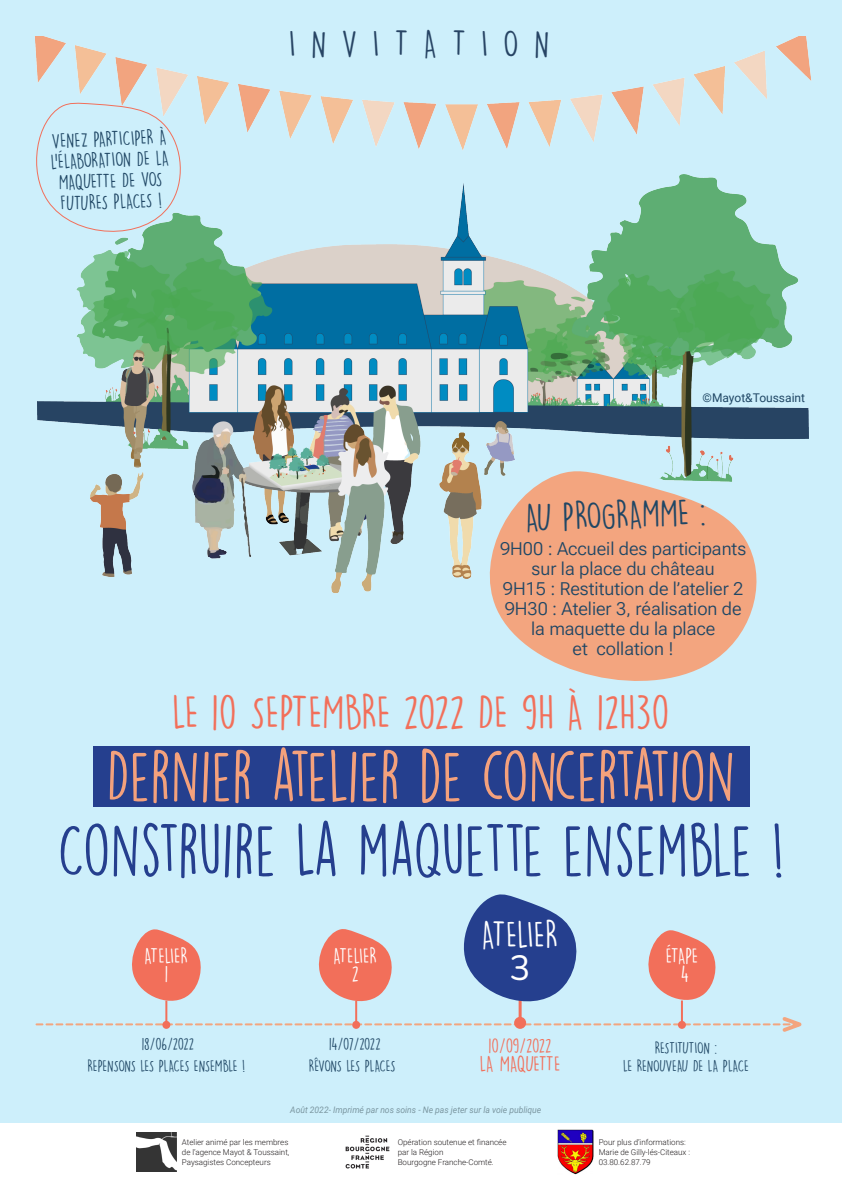
<style>
.page{position:relative;width:842px;height:1191px;background:#fff}
.page>*{position:absolute;margin:0;border:0;box-sizing:border-box;transform-origin:0 0}
.t1{font:67px "DK Lemon Yellow Sun";letter-spacing:-.01em;color:#253f8e;scale:.95 1}
.t2{font:65px "DK Lemon Yellow Sun";color:#f4a17c;scale:.95 1}
.t3{font:43.4px "DK Lemon Yellow Sun";color:#f26f5a}
.t4{font:35px "DK Lemon Yellow Sun";color:#204765}
.t5{font:35px "DK Lemon Yellow Sun";letter-spacing:.43em;color:#274464}
.t6{font:35px "DK Lemon Yellow Sun";color:#fff}
.t7{font:35px "Nunito";color:#fff}
.t8{font:20px/18px "DK Lemon Yellow Sun";letter-spacing:-.01em;color:#fff;text-align:center}
.t9{font:20px "DK Lemon Yellow Sun";letter-spacing:-.04em;color:#f26f5a}
.t10{font:19px/21px "DK Lemon Yellow Sun";color:#204765;text-align:center}
.t11{font:18px/20px "Roboto Flex";color:#204765;text-align:center}
.t12{font:18px "DK Lemon Yellow Sun";letter-spacing:-.03em;color:#f26f5a}
.t13{font:15px "DK Lemon Yellow Sun";letter-spacing:-.03em;color:#204765}
.t14{font:12px "Roboto";color:#204765}
.t15{font:italic 9px "Roboto";color:#566f78;scale:.95 1}
.t16{font:300 8px/9.6px "Roboto";color:#231f20}
</style>
<div class="page">
<div style="left:0;top:0;width:842px;height:1123px;background:#cdeffb"></div>
<img style="left:35px;top:36px;width:777px;height:557px">
<img style="left:345px;top:1135px;width:45px;height:34px">
<img style="left:137px;top:1132px;width:39px;height:39px">
<img style="left:557px;top:1129px;width:36px;height:45px">
<svg style="left:473px;top:469px;width:295px;height:212px;fill:#f3a57f"></svg>
<div style="left:93px;top:745px;width:656px;height:61px;background:#253f8e"></div>
<svg style="left:35px;top:102px;width:152px;height:140px"></svg>
<svg style="left:36px;top:894px;width:766px;height:138px"></svg>
<p class="t10" style="left:50px;top:130px;width:120px;rotate:-2deg">VENEZ PARTICIPER À<br>L’ÉLABORATION DE LA<br>MAQUETTE DE VOS<br>FUTURES PLACES !</p>
<p class="t5" style="left:289px;top:22px;width:262px">INVITATION</p>
<p class="t14" style="left:703px;top:389px;width:104px">©Mayot&amp;Toussaint</p>
<p class="t4" style="left:525px;top:497px;width:182px;rotate:-2deg">AU PROGRAMME :</p>
<p class="t11" style="left:500px;top:537px;width:247px">9H00 : Accueil des participants sur la place du château</p>
<p class="t11" style="left:503px;top:577px;width:242px">9H15 : Restitution de l’atelier 2</p>
<p class="t11" style="left:505px;top:597px;width:238px">9H30 : Atelier 3, réalisation de la maquette du la place</p>
<p class="t11" style="left:573px;top:637px;width:102px">et collation !</p>
<p class="t3" style="left:172px;top:686px;width:499px">LE 10 SEPTEMBRE 2022 DE 9H À 12H30</p>
<p class="t2" style="left:107px;top:736px;width:663px">DERNIER ATELIER DE CONCERTATION</p>
<p class="t1" style="left:58px;top:809px;width:767px">CONSTRUIRE LA MAQUETTE ENSEMBLE !</p>
<p class="t8" style="left:144px;top:947px;width:45px">ATELIER<br>1</p>
<p class="t8" style="left:333px;top:947px;width:45px">ATELIER<br>2</p>
<p class="t6" style="left:482px;top:914px;width:78px">ATELIER</p>
<p class="t7" style="left:510px;top:944px;width:22px">3</p>
<p class="t8" style="left:666px;top:947px;width:34px">ÉTAPE</p>
<p class="t8" style="left:681px;top:965px;width:10px">4</p>
<p class="t13" style="left:329px;top:1034px;width:53px">14/07/2022</p>
<p class="t13" style="left:309px;top:1056px;width:88px">RÊVONS LES PLACES</p>
<p class="t13" style="left:142px;top:1034px;width:54px">18/06/2022</p>
<p class="t12" style="left:489px;top:1034px;width:65px">10/09/2022</p>
<p class="t13" style="left:88px;top:1056px;width:159px">REPENSONS LES PLACES ENSEMBLE !</p>
<p class="t9" style="left:480px;top:1051px;width:82px">LA MAQUETTE</p>
<p class="t13" style="left:655px;top:1038px;width:64px">RESTITUTION :</p>
<p class="t13" style="left:623px;top:1056px;width:127px">LE RENOUVEAU DE LA PLACE</p>
<p class="t15" style="left:290px;top:1103px;width:266px">Août 2022- Imprimé par nos soins - Ne pas jeter sur la voie publique</p>
<p class="t16" style="left:182px;top:1137px;width:109px">Atelier animé par les membres de l’agence Mayot &amp; Toussaint,</p>
<p class="t16" style="left:182px;top:1156px;width:90px">Paysagistes Concepteurs</p>
<p class="t16" style="left:398px;top:1137px;width:110px">Opération soutenue et financée par la Région</p>
<p class="t16" style="left:398px;top:1156px;width:98px">Bourgogne Franche-Comté.</p>
<p class="t16" style="left:599px;top:1137px;width:89px">Pour plus d’informations:</p>
<p class="t16" style="left:599px;top:1147px;width:93px">Marie de Gilly-lés-Citeaux :</p>
<p class="t16" style="left:599px;top:1156px;width:53px">03.80.62.87.79</p>
</div>
